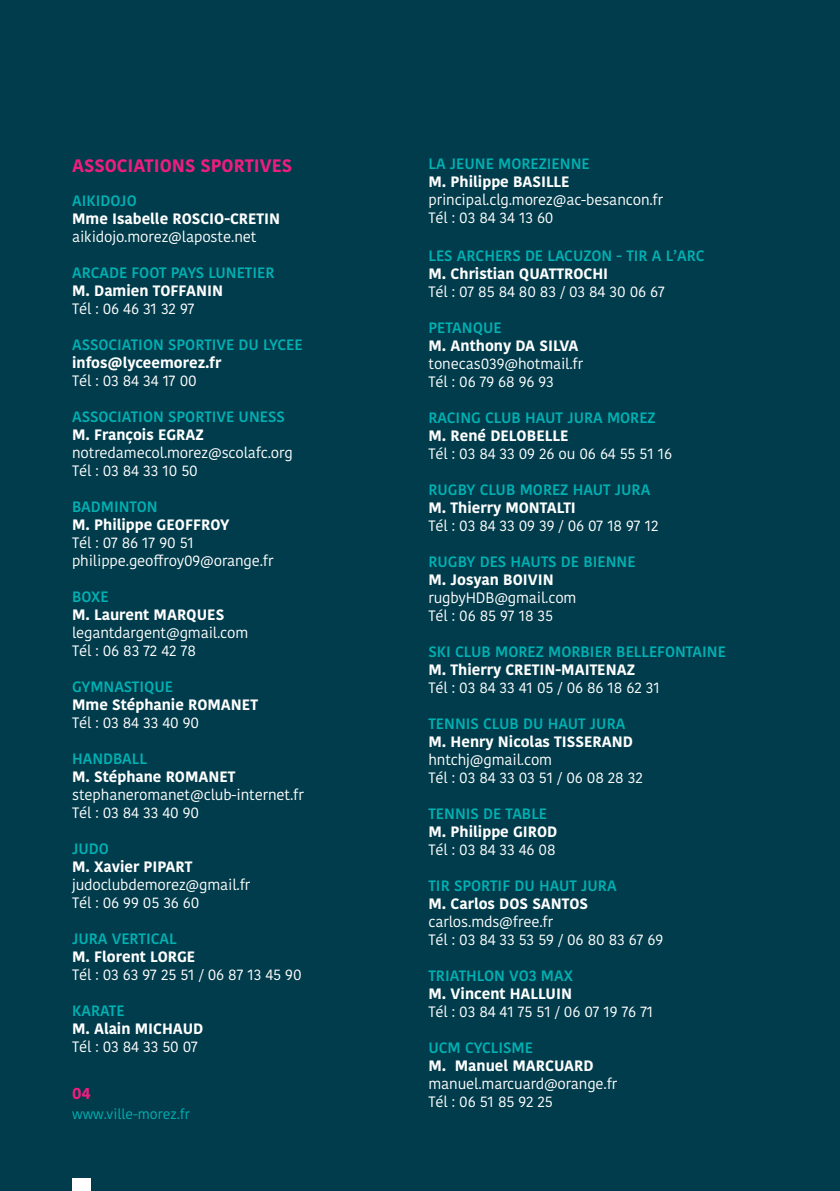
<style>
.page{position:relative;width:840px;height:1191px;background:#fff}
.page>*{position:absolute;margin:0;border:0;box-sizing:border-box;transform-origin:0 0}
.t1{font:700 18px "Kohinoor Devanagari";color:#ed1d7e}
.t2{font:700 16px "Kohinoor Devanagari";color:#ed1d7e}
.t3{font:15px/18px "Kohinoor Devanagari";letter-spacing:-.01em;color:#fff}
.t4{font:600 15px/18px "Kohinoor Devanagari";color:#00b1b3}
.t5{font:700 15px "Kohinoor Devanagari";color:#fff}
.t6{font:14px "Kohinoor Devanagari";color:#00b1b3}
.s1{font-weight:700;color:#fff}
.s2{font-weight:700}
</style>
<div class="page">
<div style="left:0;top:0;width:839px;height:1191px;background:#003c4b"></div>
<div style="left:72px;top:1178px;width:18px;height:13px;background:#fff"></div>
<p class="t1" style="left:72px;top:150px;width:221px">ASSOCIATIONS SPORTIVES</p>
<p class="t4" style="left:72px;top:192px;width:66px">AIKIDOJO</p>
<p class="t5" style="left:72px;top:205px;width:209px">Mme Isabelle ROSCIO-CRETIN</p>
<p class="t3" style="left:72px;top:228px;width:186px">aikidojo.morez@laposte.net</p>
<p class="t4" style="left:72px;top:264px;width:204px">ARCADE FOOT PAYS LUNETIER</p>
<p class="t5" style="left:72px;top:277px;width:152px">M. Damien TOFFANIN</p>
<p class="t3" style="left:72px;top:300px;width:124px">Tél : 06 46 31 32 97</p>
<p class="t4" style="left:72px;top:336px;width:232px">ASSOCIATION SPORTIVE DU LYCEE <span class="s1">infos@lyceemorez.fr</span></p>
<p class="t3" style="left:72px;top:372px;width:126px">Tél : 03 84 34 17 00</p>
<p class="t4" style="left:72px;top:408px;width:214px">ASSOCIATION SPORTIVE UNESS</p>
<p class="t5" style="left:72px;top:421px;width:133px">M. François EGRAZ</p>
<p class="t3" style="left:72px;top:444px;width:222px">notredamecol.morez@scolafc.org</p>
<p class="t3" style="left:72px;top:462px;width:127px">Tél : 03 84 33 10 50</p>
<p class="t4" style="left:72px;top:498px;width:87px">BADMINTON</p>
<p class="t5" style="left:72px;top:511px;width:159px">M. Philippe GEOFFROY</p>
<p class="t3" style="left:72px;top:534px;width:123px">Tél : 07 86 17 90 51</p>
<p class="t3" style="left:72px;top:552px;width:203px">philippe.geoffroy09@orange.fr</p>
<p class="t4" style="left:72px;top:588px;width:38px">BOXE</p>
<p class="t5" style="left:72px;top:601px;width:154px">M. Laurent MARQUES</p>
<p class="t3" style="left:72px;top:624px;width:178px">legantdargent@gmail.com</p>
<p class="t3" style="left:72px;top:642px;width:125px">Tél : 06 83 72 42 78</p>
<p class="t4" style="left:72px;top:678px;width:102px">GYMNASTIQUE</p>
<p class="t5" style="left:72px;top:691px;width:187px">Mme Stéphanie ROMANET</p>
<p class="t3" style="left:72px;top:714px;width:128px">Tél : 03 84 33 40 90</p>
<p class="t4" style="left:72px;top:750px;width:76px">HANDBALL</p>
<p class="t3" style="left:72px;top:768px;width:233px"><span class="s2">M. Stéphane ROMANET </span>stephaneromanet@club-internet.fr</p>
<p class="t3" style="left:72px;top:804px;width:128px">Tél : 03 84 33 40 90</p>
<p class="t4" style="left:72px;top:840px;width:38px">JUDO</p>
<p class="t5" style="left:72px;top:853px;width:122px">M. Xavier PIPART</p>
<p class="t3" style="left:72px;top:876px;width:180px">judoclubdemorez@gmail.fr</p>
<p class="t3" style="left:72px;top:894px;width:129px">Tél : 06 99 05 36 60</p>
<p class="t4" style="left:72px;top:930px;width:106px">JURA VERTICAL</p>
<p class="t5" style="left:72px;top:943px;width:125px">M. Florent LORGE</p>
<p class="t3" style="left:72px;top:966px;width:231px">Tél : 03 63 97 25 51 / 06 87 13 45 90</p>
<p class="t4" style="left:72px;top:1002px;width:54px">KARATE</p>
<p class="t5" style="left:72px;top:1015px;width:133px">M. Alain MICHAUD</p>
<p class="t3" style="left:72px;top:1038px;width:127px">Tél : 03 84 33 50 07</p>
<p class="t2" style="left:72px;top:1079px;width:20px">04</p>
<p class="t6" style="left:72px;top:1106px;width:119px">www.ville-morez.fr</p>
<p class="t4" style="left:428px;top:155px;width:163px">LA JEUNE MOREZIENNE</p>
<p class="t5" style="left:428px;top:168px;width:143px">M. Philippe BASILLE</p>
<p class="t3" style="left:428px;top:191px;width:236px">principal.clg.morez@ac-besancon.fr</p>
<p class="t3" style="left:428px;top:209px;width:126px">Tél : 03 84 34 13 60</p>
<p class="t4" style="left:428px;top:247px;width:277px">LES ARCHERS DE LACUZON - TIR A L’ARC</p>
<p class="t5" style="left:428px;top:260px;width:181px">M. Christian QUATTROCHI</p>
<p class="t3" style="left:428px;top:283px;width:238px">Tél : 07 85 84 80 83 / 03 84 30 06 67</p>
<p class="t4" style="left:428px;top:319px;width:75px">PETANQUE</p>
<p class="t5" style="left:428px;top:332px;width:151px">M. Anthony DA SILVA</p>
<p class="t3" style="left:428px;top:355px;width:156px">tonecas039@hotmail.fr</p>
<p class="t3" style="left:428px;top:373px;width:127px">Tél : 06 79 68 96 93</p>
<p class="t4" style="left:428px;top:409px;width:228px">RACING CLUB HAUT JURA MOREZ</p>
<p class="t5" style="left:428px;top:422px;width:141px">M. René DELOBELLE</p>
<p class="t3" style="left:428px;top:445px;width:245px">Tél : 03 84 33 09 26 ou 06 64 55 51 16</p>
<p class="t4" style="left:428px;top:481px;width:223px">RUGBY CLUB MOREZ HAUT JURA</p>
<p class="t5" style="left:428px;top:494px;width:149px">M. Thierry MONTALTI</p>
<p class="t3" style="left:428px;top:517px;width:231px">Tél : 03 84 33 09 39 / 06 07 18 97 12</p>
<p class="t4" style="left:428px;top:553px;width:208px">RUGBY DES HAUTS DE BIENNE</p>
<p class="t5" style="left:428px;top:566px;width:127px">M. Josyan BOIVIN</p>
<p class="t3" style="left:428px;top:589px;width:149px">rugbyHDB@gmail.com</p>
<p class="t3" style="left:428px;top:607px;width:126px">Tél : 06 85 97 18 35</p>
<p class="t4" style="left:428px;top:643px;width:299px">SKI CLUB MOREZ MORBIER BELLEFONTAINE</p>
<p class="t5" style="left:428px;top:656px;width:208px">M. Thierry CRETIN-MAITENAZ</p>
<p class="t3" style="left:428px;top:679px;width:233px">Tél : 03 84 33 41 05 / 06 86 18 62 31</p>
<p class="t4" style="left:428px;top:715px;width:198px">TENNIS CLUB DU HAUT JURA</p>
<p class="t5" style="left:428px;top:728px;width:206px">M. Henry Nicolas TISSERAND</p>
<p class="t3" style="left:428px;top:751px;width:125px">hntchj@gmail.com</p>
<p class="t3" style="left:428px;top:769px;width:216px">Tél : 03 84 33 03 51 / 06 08 28 32</p>
<p class="t4" style="left:428px;top:805px;width:120px">TENNIS DE TABLE</p>
<p class="t5" style="left:428px;top:818px;width:130px">M. Philippe GIROD</p>
<p class="t3" style="left:428px;top:841px;width:129px">Tél : 03 84 33 46 08</p>
<p class="t4" style="left:428px;top:877px;width:189px">TIR SPORTIF DU HAUT JURA</p>
<p class="t5" style="left:428px;top:890px;width:161px">M. Carlos DOS SANTOS</p>
<p class="t3" style="left:428px;top:913px;width:126px">carlos.mds@free.fr</p>
<p class="t3" style="left:428px;top:931px;width:236px">Tél : 03 84 33 53 59 / 06 80 83 67 69</p>
<p class="t4" style="left:428px;top:967px;width:146px">TRIATHLON VO3 MAX</p>
<p class="t5" style="left:428px;top:980px;width:145px">M. Vincent HALLUIN</p>
<p class="t3" style="left:428px;top:1003px;width:226px">Tél : 03 84 41 75 51 / 06 07 19 76 71</p>
<p class="t4" style="left:428px;top:1039px;width:106px">UCM CYCLISME</p>
<p class="t5" style="left:428px;top:1052px;width:166px">M. Manuel MARCUARD</p>
<p class="t3" style="left:428px;top:1075px;width:190px">manuel.marcuard@orange.fr</p>
<p class="t3" style="left:428px;top:1093px;width:126px">Tél : 06 51 85 92 25</p>
</div>
